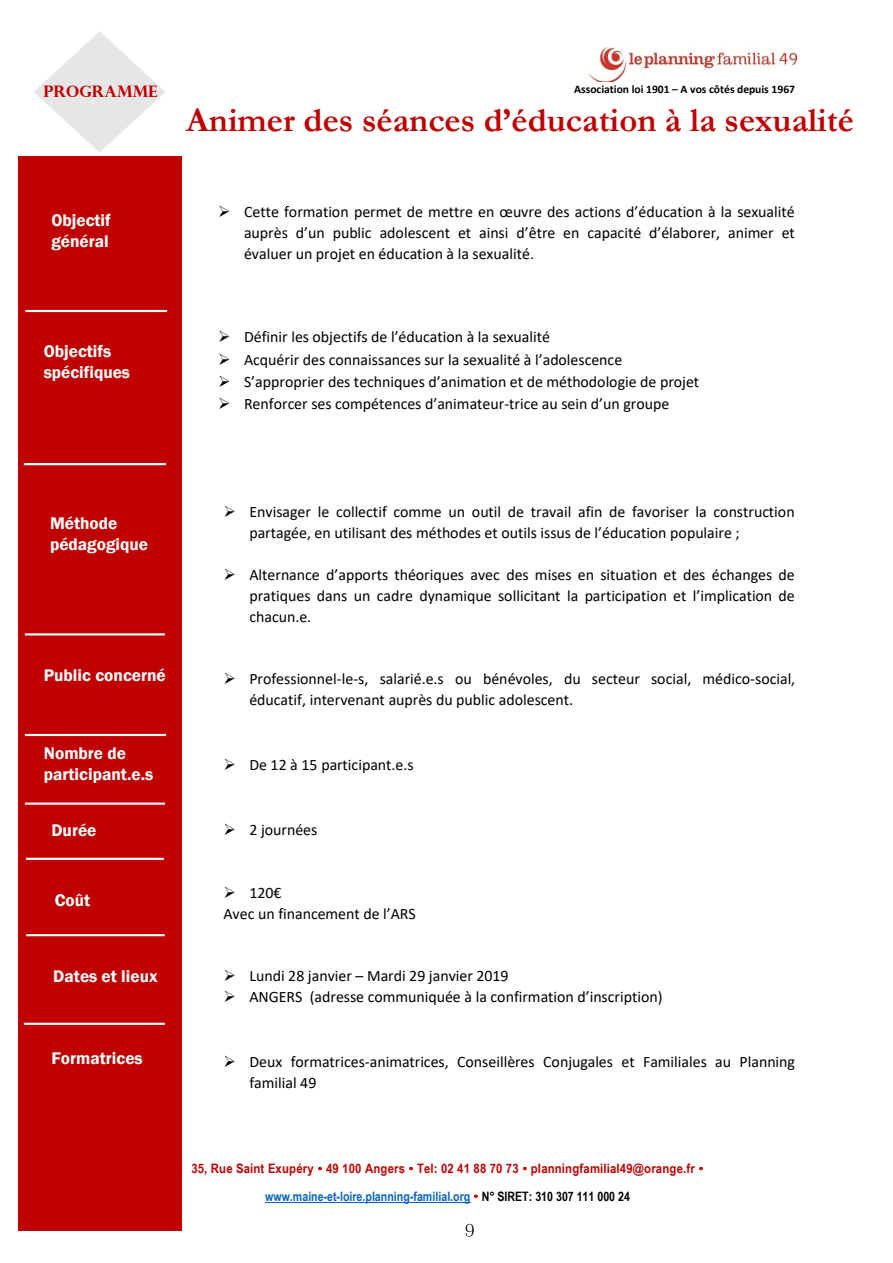
<style>
.page{position:relative;width:893px;height:1263px;background:#fff}
.page>*{position:absolute;margin:0;border:0;box-sizing:border-box;transform-origin:0 0}
.t1{font:700 34.65px "Garamond";color:#c00000}
.t2{font:17.25px/21.1px "Franklin Gothic Demi";color:#fff}
.t3{font:15.9px/21px "Calibri";color:#000}
.t4{font:700 15.9px "Perpetua Titling";color:#c00000}
.t5{font:700 13.05px/27.8px "Arial Narrow";letter-spacing:.005em;color:#c00000;scale:1.07 1}
.t6{font:700 11.55px "Calibri";color:#000}
.s1{color:#0563c1}
.s2{color:#000}
</style>
<div class="page">
<hr style="left:265px;top:1202px;width:205px;height:1px;background:#0563c1">
<img style="left:589px;top:47px;width:207px;height:35px">
<div style="left:18px;top:156px;width:164px;height:1074px;background:#c00000"></div>
<hr style="left:25px;top:802px;width:140px;height:3px;background:#fff">
<hr style="left:25px;top:734px;width:141px;height:2px;background:#fff">
<hr style="left:25px;top:633px;width:140px;height:2px;background:#fff">
<hr style="left:24px;top:463px;width:142px;height:2px;background:#fff">
<hr style="left:25px;top:310px;width:142px;height:2px;background:#fff">
<svg style="left:34px;top:31px;width:131px;height:121px"></svg>
<hr style="left:26px;top:934px;width:139px;height:2px;background:#fff">
<hr style="left:26px;top:858px;width:138px;height:2px;background:#fff">
<hr style="left:24px;top:1023px;width:141px;height:2px;background:#fff">
<p class="t4" style="left:44px;top:82px;width:115px">PROGRAMME</p>
<p class="t6" style="left:574px;top:85px;width:222px">Association loi 1901 – A vos côtés depuis 1967</p>
<h1 class="t1" style="left:186px;top:96px;width:669px">Animer des séances d’éducation à la sexualité</h1>
<p class="t2" style="left:51px;top:211px;width:61px">Objectif général</p>
<p class="t2" style="left:44px;top:341px;width:88px">Objectifs spécifiques</p>
<p class="t3" style="left:244px;top:202px;width:552px;text-align:justify;text-indent:-26px">➢ Cette formation permet de mettre en œuvre des actions d’éducation à la sexualité auprès d’un public adolescent et ainsi d’être en capacité d’élaborer, animer et évaluer un projet en éducation à la sexualité.</p>
<p class="t3" style="left:218px;top:326px;width:334px">➢ Définir les objectifs de l’éducation à la sexualité</p>
<p class="t3" style="left:218px;top:348px;width:406px">➢ Acquérir des connaissances sur la sexualité à l’adolescence</p>
<p class="t3" style="left:218px;top:371px;width:483px">➢ S’approprier des techniques d’animation et de méthodologie de projet</p>
<p class="t3" style="left:218px;top:393px;width:453px">➢ Renforcer ses compétences d’animateur-trice au sein d’un groupe</p>
<p class="t2" style="left:50px;top:513px;width:100px">Méthode pédagogique</p>
<p class="t2" style="left:44px;top:666px;width:124px">Public concerné</p>
<p class="t2" style="left:44px;top:743px;width:111px">Nombre de participant.e.s</p>
<p class="t2" style="left:51px;top:821px;width:47px">Durée</p>
<p class="t2" style="left:55px;top:890px;width:37px">Coût</p>
<p class="t2" style="left:53px;top:967px;width:106px">Dates et lieux</p>
<p class="t2" style="left:51px;top:1048px;width:93px">Formatrices</p>
<p class="t3" style="left:249px;top:503px;width:547px;text-indent:-26px">➢ Envisager le collectif comme un outil de travail afin de favoriser la construction partagée, en utilisant des méthodes et outils issus de l’éducation populaire ;</p>
<p class="t3" style="left:249px;top:564px;width:547px;text-align:justify;text-indent:-26px">➢ Alternance d’apports théoriques avec des mises en situation et des échanges de pratiques dans un cadre dynamique sollicitant la participation et l’implication de chacun.e.</p>
<p class="t3" style="left:249px;top:670px;width:547px;text-indent:-26px">➢ Professionnel-le-s, salarié.e.s ou bénévoles, du secteur social, médico-social, éducatif, intervenant auprès du public adolescent.</p>
<p class="t3" style="left:223px;top:756px;width:192px">➢ De 12 à 15 participant.e.s</p>
<p class="t3" style="left:223px;top:820px;width:96px">➢ 2 journées</p>
<p class="t3" style="left:223px;top:883px;width:194px">➢ 120€<br>Avec un financement de l’ARS</p>
<p class="t3" style="left:223px;top:967px;width:287px">➢ Lundi 28 janvier – Mardi 29 janvier 2019</p>
<p class="t3" style="left:223px;top:987px;width:441px">➢ ANGERS (adresse communiquée à la confirmation d’inscription)</p>
<p class="t3" style="left:249px;top:1052px;width:547px;text-indent:-26px">➢ Deux formatrices-animatrices, Conseillères Conjugales et Familiales au Planning familial 49</p>
<p class="t5" style="left:265px;top:1156px;width:403px;text-indent:-74px">35, Rue Saint Exupéry 49 100 Angers Tel: 02 41 88 70 73 planningfamilial49@orange.fr <span class="s1">www.maine-et-loire.planning-familial.org</span> <span class="s2">N° SIRET: 310 307 111 000 24</span></p>
</div>
